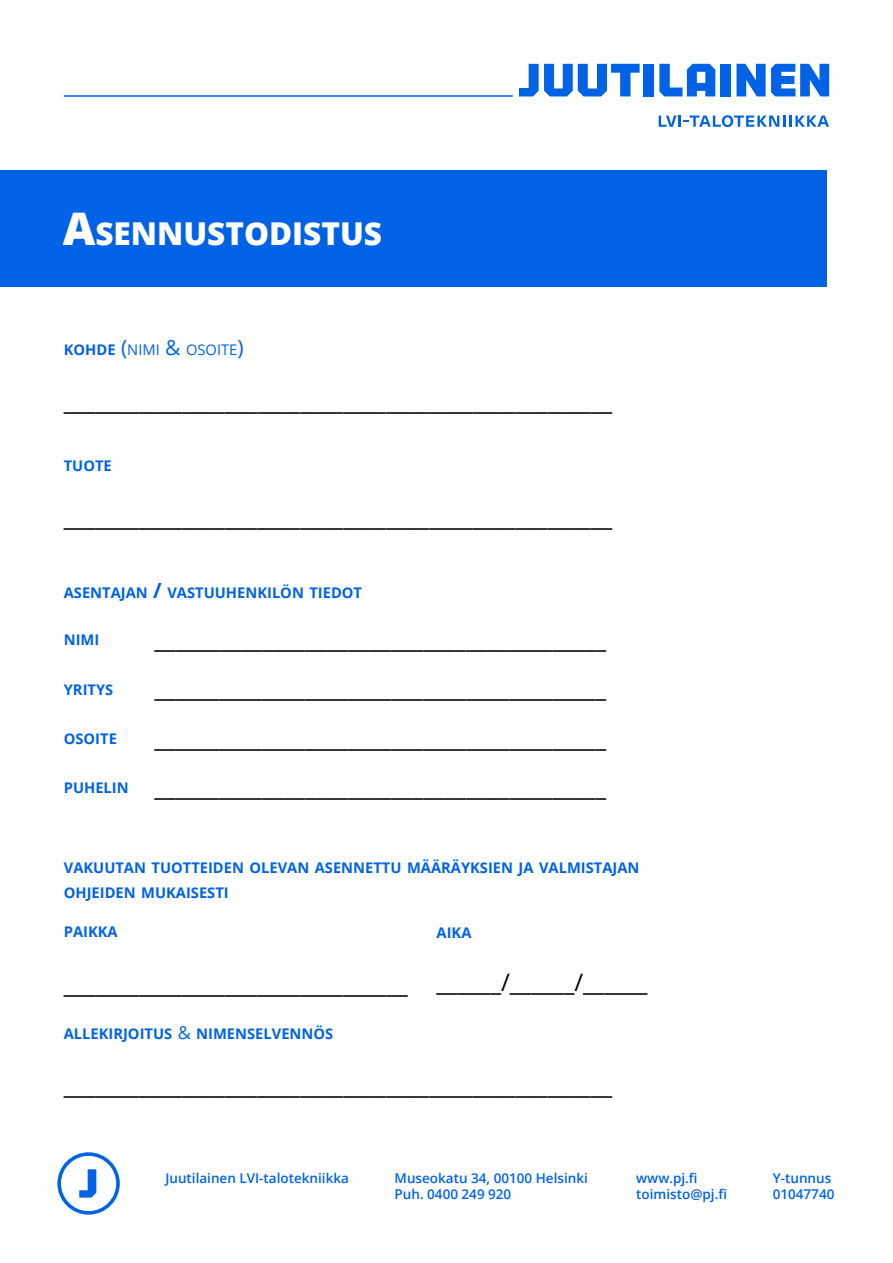
<style>
.page{position:relative;width:893px;height:1263px;background:#fff}
.page>*{position:absolute;margin:0;border:0;box-sizing:border-box;transform-origin:0 0}
.t1{font:800 31.5px "Open Sans";color:#fff}
.t2{font:24px/49.3px "Open Sans";color:#000;text-align:justify}
.t3{font:700 14.7px/25.2px "Open Sans";color:#0063e5}
.t4{font:14.7px "Open Sans";color:#0063e5}
.t5{font:600 13.5px/16.2px "Open Sans";color:#0063e5}
.s1{font-size:45px}
.s2{font-weight:700}
.s3{font-size:21px}
.s4{font-weight:400;font-size:18px}
</style>
<div class="page">
<div style="left:1px;top:171px;width:826px;height:116px;background:#0063e5"></div>
<div style="left:643px;top:64px;width:11px;height:32px;background:#0063e5"></div>
<div style="left:721px;top:64px;width:10px;height:32px;background:#0063e5"></div>
<svg style="left:659px;top:64px;width:56px;height:32px"></svg>
<svg style="left:519px;top:64px;width:121px;height:32px"></svg>
<svg style="left:736px;top:64px;width:93px;height:32px"></svg>
<svg style="left:659px;top:115px;width:170px;height:12px"></svg>
<hr style="left:64px;top:95px;width:449px;height:2px;background:#0063e5">
<svg style="left:57px;top:1152px;width:63px;height:63px"></svg>
<h1 class="t1" style="left:63px;top:209px;width:321px"><span class="s1">A</span>SENNUSTODISTUS</h1>
<p class="t4" style="left:64px;top:339px;width:181px"><span class="s2">KOHDE</span> <span class="s3">(</span>NIMI <span class="s3">&amp;</span> OSOITE<span class="s3">)</span></p>
<p class="t2" style="left:64px;top:376px;width:550px">___________________________________________________</p>
<p class="t3" style="left:64px;top:452px;width:50px">TUOTE</p>
<p class="t2" style="left:64px;top:492px;width:550px">___________________________________________________</p>
<p class="t3" style="left:64px;top:580px;width:300px">ASENTAJAN <span class="s3">/</span> VASTUUHENKILÖN TIEDOT</p>
<p class="t3" style="left:64px;top:627px;width:37px">NIMI</p>
<p class="t3" style="left:64px;top:676px;width:51px">YRITYS</p>
<p class="t3" style="left:64px;top:726px;width:55px">OSOITE</p>
<p class="t3" style="left:64px;top:775px;width:66px">PUHELIN</p>
<p class="t2" style="left:154px;top:614px;width:453px">__________________________________________ __________________________________________ __________________________________________ __________________________________________</p>
<p class="t3" style="left:64px;top:854px;width:577px">VAKUUTAN TUOTTEIDEN OLEVAN ASENNETTU MÄÄRÄYKSIEN JA VALMISTAJAN<br>OHJEIDEN MUKAISESTI</p>
<p class="t3" style="left:64px;top:919px;width:55px">PAIKKA</p>
<p class="t2" style="left:64px;top:958px;width:346px">________________________________</p>
<p class="t3" style="left:64px;top:1020px;width:271px">ALLEKIRJOITUS <span class="s4">&amp;</span> NIMENSELVENNÖS</p>
<p class="t3" style="left:437px;top:919px;width:36px">AIKA</p>
<p class="t2" style="left:437px;top:957px;width:213px">______/______/______</p>
<p class="t2" style="left:64px;top:1060px;width:550px">___________________________________________________</p>
<p class="t5" style="left:165px;top:1169px;width:185px">Juutilainen LVI-talotekniikka</p>
<p class="t5" style="left:395px;top:1169px;width:195px">Museokatu 34, 00100 Helsinki<br>Puh. 0400 249 920</p>
<p class="t5" style="left:636px;top:1169px;width:92px">www.pj.fi toimisto@pj.fi</p>
<p class="t5" style="left:773px;top:1169px;width:63px">Y-tunnus<br>01047740</p>
</div>
